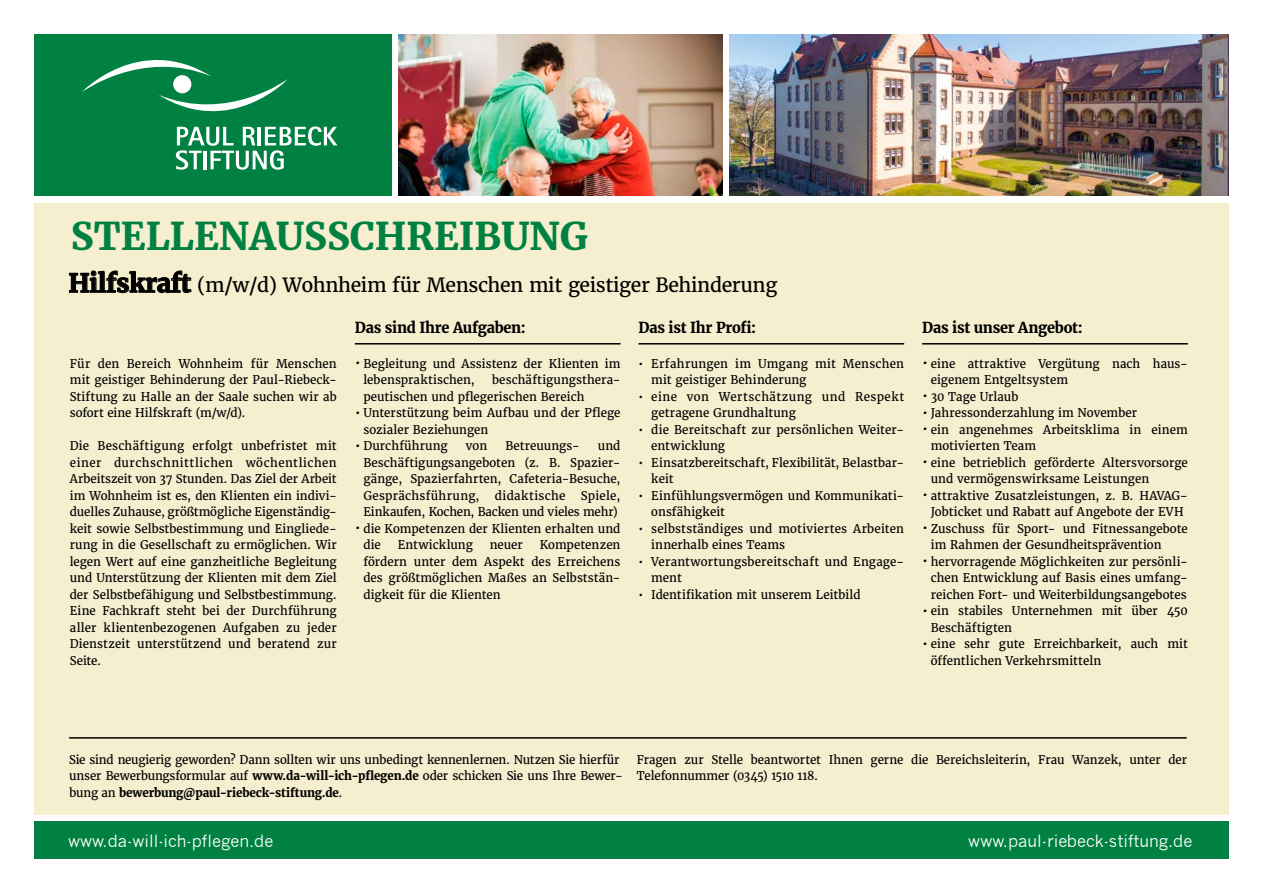
<style>
.page{position:relative;width:1263px;height:893px;background:#fff}
.page>*{position:absolute;margin:0;border:0;box-sizing:border-box;transform-origin:0 0}
.t1{font:700 37.8px "Merriweather";color:#008142}
.t2{font:19.5px "Merriweather";letter-spacing:-.02em;color:#000}
.t3{font:16.5px "News Gothic";color:#fff}
.t4{font:700 15px "Merriweather";letter-spacing:-.02em;color:#000}
.t5{font:12px/16.5px "Merriweather";letter-spacing:.005em;color:#000}
.t6{font:12px/16.5px "Merriweather";letter-spacing:-.015em;color:#000}
.t7{font:12px/16.5px "Merriweather";letter-spacing:.025em;color:#000}
.t8{font:12px "Merriweather";letter-spacing:.03em;color:#000}
.s1{font-weight:700;font-size:25.5px}
.s2{font-size:18px}
.s3{font-weight:700}
</style>
<div class="page">
<div style="left:34px;top:203px;width:1195px;height:611px;background:#f5eecf"></div>
<hr style="left:355px;top:343px;width:265px;height:2px;background:#000">
<hr style="left:638px;top:343px;width:266px;height:2px;background:#000">
<hr style="left:922px;top:343px;width:266px;height:2px;background:#000">
<hr style="left:69px;top:737px;width:1118px;height:2px;background:#000">
<img style="left:399px;top:34px;width:323px;height:162px">
<img style="left:729px;top:34px;width:500px;height:162px">
<div style="left:34px;top:34px;width:357px;height:162px;background:#008142"></div>
<svg style="left:82px;top:60px;width:255px;height:110px"></svg>
<div style="left:34px;top:822px;width:1195px;height:37px;background:#008142"></div>
<h1 class="t1" style="left:71px;top:211px;width:519px">STELLENAUSSCHREIBUNG</h1>
<h2 class="t2" style="left:68px;top:273px;width:710px"><span class="s1">Hilfskraft</span> (m/w/d) Wohnheim für Menschen mit geistiger Behinderung</h2>
<p class="t5" style="left:70px;top:355px;width:268px;text-align:justify">Für den Bereich Wohnheim für Menschen mit geistiger Behinderung der Paul-Riebeck-Stiftung zu Halle an der Saale suchen wir ab sofort eine Hilfskraft (m/w/d).</p>
<p class="t5" style="left:70px;top:437px;width:268px;text-align:justify">Die Beschäftigung erfolgt unbefristet mit einer durchschnittlichen wöchentlichen Arbeitszeit von 37 Stunden. Das Ziel der Arbeit im Wohnheim ist es, den Klienten ein indivi&shy;duelles Zuhause, größtmögliche Eigenständig&shy;keit sowie Selbstbestimmung und Eingliede&shy;rung in die Gesellschaft zu ermöglichen. Wir legen Wert auf eine ganzheitliche Begleitung und Unterstützung der Klienten mit dem Ziel der Selbstbefähigung und Selbstbestimmung.<br>Eine Fachkraft steht bei der Durchführung aller klientenbezogenen Aufgaben zu jeder Dienstzeit unterstützend und beratend zur Seite.</p>
<p class="t4" style="left:355px;top:318px;width:172px">Das sind Ihre Aufgaben:</p>
<p class="t5" style="left:363px;top:355px;width:259px;text-indent:-8px"><span class="s2">·</span> Begleitung und Assistenz der Klienten im lebenspraktischen,</p>
<p class="t5" style="left:492px;top:371px;width:130px">beschäftigungsthera-</p>
<p class="t5" style="left:363px;top:388px;width:223px">peutischen und pflegerischen Bereich</p>
<p class="t5" style="left:355px;top:404px;width:267px"><span class="s2">·</span> Unterstützung beim Aufbau und der Pflege</p>
<p class="t5" style="left:363px;top:421px;width:127px">sozialer Beziehungen</p>
<p class="t5" style="left:355px;top:437px;width:94px"><span class="s2">·</span> Durchführung</p>
<p class="t5" style="left:466px;top:437px;width:23px">von</p>
<p class="t5" style="left:505px;top:437px;width:76px">Betreuungs-</p>
<p class="t5" style="left:363px;top:437px;width:259px;text-align:justify;text-indent:235px">und Beschäftigungsangeboten (z. B. Spazier&shy;gänge, Spazierfahrten, Cafeteria-Besuche, Gesprächsführung,</p>
<p class="t8" style="left:495px;top:488px;width:72px">didaktische</p>
<p class="t5" style="left:581px;top:487px;width:41px">Spiele,</p>
<p class="t6" style="left:363px;top:503px;width:256px">Einkaufen, Kochen, Backen und vieles mehr)</p>
<p class="t5" style="left:355px;top:520px;width:267px"><span class="s2">·</span> die Kompetenzen der Klienten erhalten und</p>
<p class="t5" style="left:363px;top:536px;width:19px">die</p>
<p class="t5" style="left:398px;top:536px;width:77px">Entwicklung</p>
<p class="t5" style="left:490px;top:536px;width:35px">neuer</p>
<p class="t5" style="left:363px;top:536px;width:259px;text-align:justify;text-indent:176px">Kompetenzen fördern unter dem Aspekt des Erreichens des größtmöglichen Maßes an Selbststän&shy;digkeit für die Klienten</p>
<p class="t4" style="left:638px;top:318px;width:119px">Das ist Ihr Profi:</p>
<p class="t5" style="left:651px;top:355px;width:254px;text-indent:-13px">• Erfahrungen im Umgang mit Menschen mit geistiger Behinderung</p>
<p class="t7" style="left:651px;top:388px;width:254px;text-indent:-13px">• eine von Wertschätzung und Respekt getragene Grundhaltung</p>
<p class="t5" style="left:651px;top:421px;width:254px;text-indent:-13px">• die Bereitschaft zur persönlichen Weiter&shy;entwicklung</p>
<p class="t5" style="left:651px;top:454px;width:254px;text-indent:-13px">• Einsatzbereitschaft, Flexibilität, Belastbar&shy;keit</p>
<p class="t5" style="left:651px;top:487px;width:254px;text-indent:-13px">• Einfühlungsvermögen und Kommunikati&shy;onsfähigkeit</p>
<p class="t5" style="left:651px;top:520px;width:254px;text-indent:-13px">• selbstständiges und motiviertes Arbeiten innerhalb eines Teams</p>
<p class="t5" style="left:651px;top:553px;width:254px;text-indent:-13px">• Verantwortungsbereitschaft und Engage&shy;ment</p>
<p class="t5" style="left:638px;top:586px;width:224px">• Identifikation mit unserem Leitbild</p>
<p class="t4" style="left:922px;top:318px;width:162px">Das ist unser Angebot:</p>
<p class="t5" style="left:922px;top:355px;width:267px"><span class="s2">·</span> eine attraktive Vergütung nach haus-</p>
<p class="t5" style="left:931px;top:371px;width:139px">eigenem Entgeltsystem</p>
<p class="t5" style="left:922px;top:388px;width:98px"><span class="s2">·</span> 30 Tage Urlaub</p>
<p class="t5" style="left:922px;top:404px;width:217px"><span class="s2">·</span> Jahressonderzahlung im November</p>
<p class="t5" style="left:922px;top:421px;width:267px"><span class="s2">·</span> ein angenehmes Arbeitsklima in einem</p>
<p class="t5" style="left:931px;top:437px;width:107px">motivierten Team</p>
<p class="t5" style="left:922px;top:454px;width:267px"><span class="s2">·</span> eine betrieblich geförderte Altersvorsorge</p>
<p class="t5" style="left:931px;top:470px;width:220px">und vermögenswirksame Leistungen</p>
<p class="t5" style="left:922px;top:487px;width:267px"><span class="s2">·</span> attraktive Zusatzleistungen, z. B. HAVAG-</p>
<p class="t5" style="left:931px;top:503px;width:254px">Jobticket und Rabatt auf Angebote der EVH</p>
<p class="t5" style="left:922px;top:520px;width:267px"><span class="s2">·</span> Zuschuss für Sport- und Fitnessangebote</p>
<p class="t5" style="left:931px;top:536px;width:232px">im Rahmen der Gesundheitsprävention</p>
<p class="t5" style="left:922px;top:553px;width:267px"><span class="s2">·</span> hervorragende Möglichkeiten zur persönli-</p>
<p class="t5" style="left:931px;top:569px;width:259px">chen Entwicklung auf Basis eines umfang-</p>
<p class="t5" style="left:931px;top:586px;width:257px">reichen Fort- und Weiterbildungsangebotes</p>
<p class="t5" style="left:922px;top:602px;width:267px"><span class="s2">·</span> ein stabiles Unternehmen mit über 450</p>
<p class="t5" style="left:931px;top:619px;width:83px">Beschäftigten</p>
<p class="t5" style="left:922px;top:635px;width:267px"><span class="s2">·</span> eine sehr gute Erreichbarkeit, auch mit</p>
<p class="t5" style="left:931px;top:652px;width:172px">öffentlichen Verkehrsmitteln</p>
<p class="t6" style="left:69px;top:751px;width:555px">Sie sind neugierig geworden? Dann sollten wir uns unbedingt kennenlernen. Nutzen Sie hierfür unser Bewerbungsformular auf <span class="s3">www.da-will-ich-pflegen.de</span> oder schicken Sie uns Ihre Bewer&shy;bung an <span class="s3">bewerbung@paul-riebeck-stiftung.de</span>.</p>
<p class="t5" style="left:637px;top:751px;width:552px">Fragen zur Stelle beantwortet Ihnen gerne die Bereichsleiterin, Frau Wanzek, unter der<br>Telefonnummer (0345) 1510 118.</p>
<h3 class="t3" style="left:68px;top:831px;width:207px">www.da-will-ich-pflegen.de</h3>
<h3 class="t3" style="left:968px;top:831px;width:226px">www.paul-riebeck-stiftung.de</h3>
</div>
